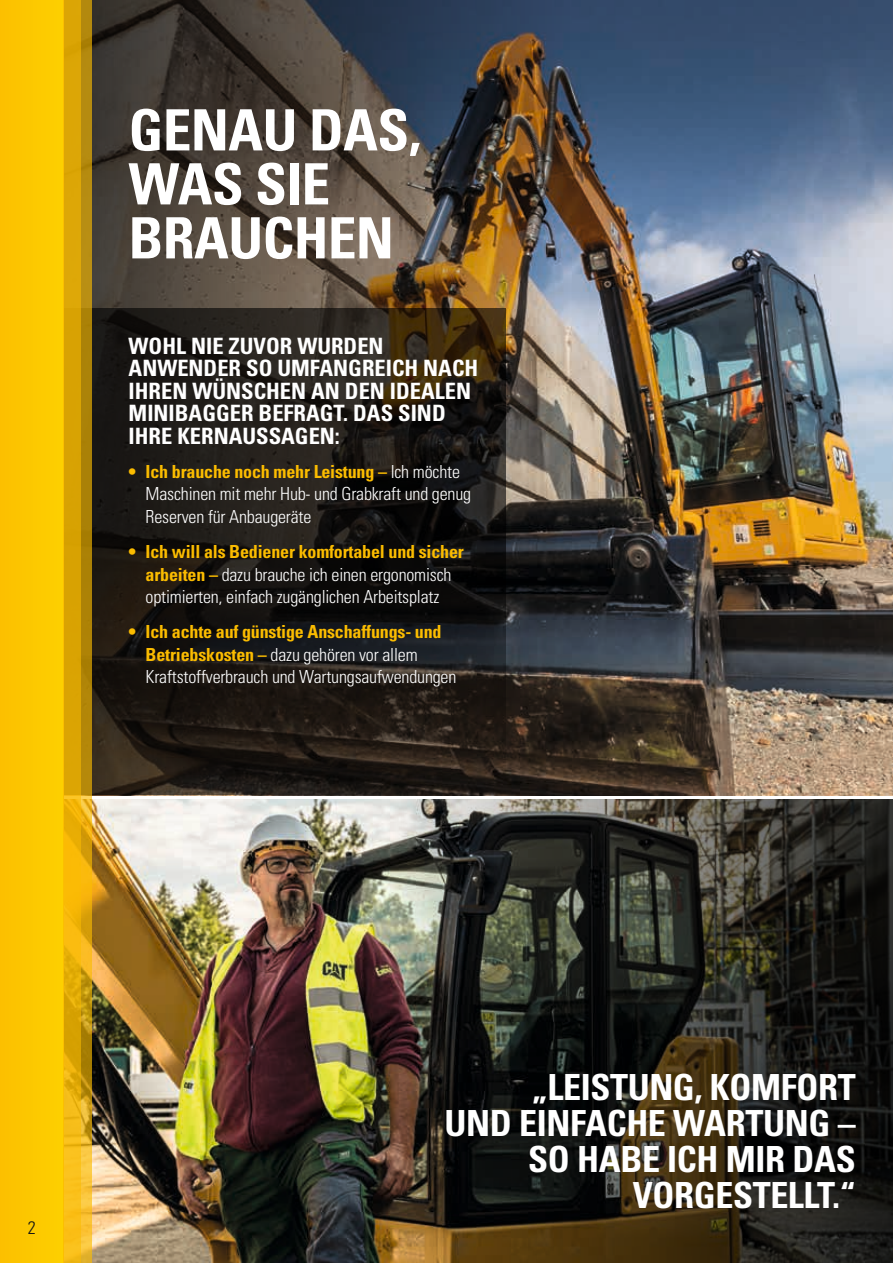
<style>
.page{position:relative;width:893px;height:1263px;background:#fff}
.page>*{position:absolute;margin:0;border:0;box-sizing:border-box;transform-origin:0 0}
.t1{font:700 condensed 57px/54px "Univers";letter-spacing:-.01em;color:#fff}
.t2{font:700 condensed 36px/36px "Univers";letter-spacing:-.01em;color:#fff;text-align:right}
.t3{font:700 condensed 22.5px/22.5px "Univers";color:#fff}
.t4{font:300 condensed 18px/22.5px "Univers";letter-spacing:-.01em;color:#fff}
.t5{font:300 condensed 18px "Univers";color:#131413}
.s1{font-weight:700;color:#fbbc00}
</style>
<div class="page">
<img style="left:570px;top:0;width:323px;height:795px">
<img style="left:91px;top:799px;width:296px;height:464px">
<img style="left:91px;top:0;width:479px;height:795px">
<img style="left:387px;top:799px;width:506px;height:464px">
<svg style="left:91px;top:308px;width:414px;height:487px;background:#1f1a15"></svg>
<div style="left:0;top:0;width:64px;height:1263px;background:#fcc800"></div>
<svg style="left:64px;top:0;width:17px;height:1263px;background:#e2aa07"></svg>
<svg style="left:81px;top:0;width:10px;height:1263px;background:#c19311"></svg>
<h1 class="t1" style="left:129px;top:103px;width:294px">GENAU DAS,<br>WAS SIE<br>BRAUCHEN</h1>
<p class="t3" style="left:129px;top:334px;width:351px">WOHL NIE ZUVOR WURDEN<br>ANWENDER SO UMFANGREICH NACH<br>IHREN WÜNSCHEN AN DEN IDEALEN<br>MINIBAGGER BEFRAGT. DAS SIND<br>IHRE KERNAUSSAGEN:</p>
<p class="t4" style="left:146px;top:460px;width:327px;text-indent:-17px"><span class="s1">• Ich brauche noch mehr Leistung –</span> Ich möchte<br>Maschinen mit mehr Hub- und Grabkraft und genug<br>Reserven für Anbaugeräte</p>
<p class="t4" style="left:129px;top:541px;width:337px;text-align:center"><span class="s1">• Ich will als Bediener komfortabel und sicher arbeiten –</span> dazu brauche ich einen ergonomisch optimierten, einfach zugänglichen Arbeitsplatz</p>
<p class="t4" style="left:146px;top:621px;width:312px;text-indent:-17px"><span class="s1">• Ich achte auf günstige Anschaffungs- und<br>Betriebskosten –</span> dazu gehören vor allem<br>Kraftstoffverbrauch und Wartungsaufwendungen</p>
<p class="t5" style="left:28px;top:1217px;width:9px">2</p>
<h2 class="t2" style="left:445px;top:1068px;width:413px">„LEISTUNG, KOMFORT<br>UND EINFACHE WARTUNG –<br>SO HABE ICH MIR DAS<br>VORGESTELLT.“</h2>
</div>
